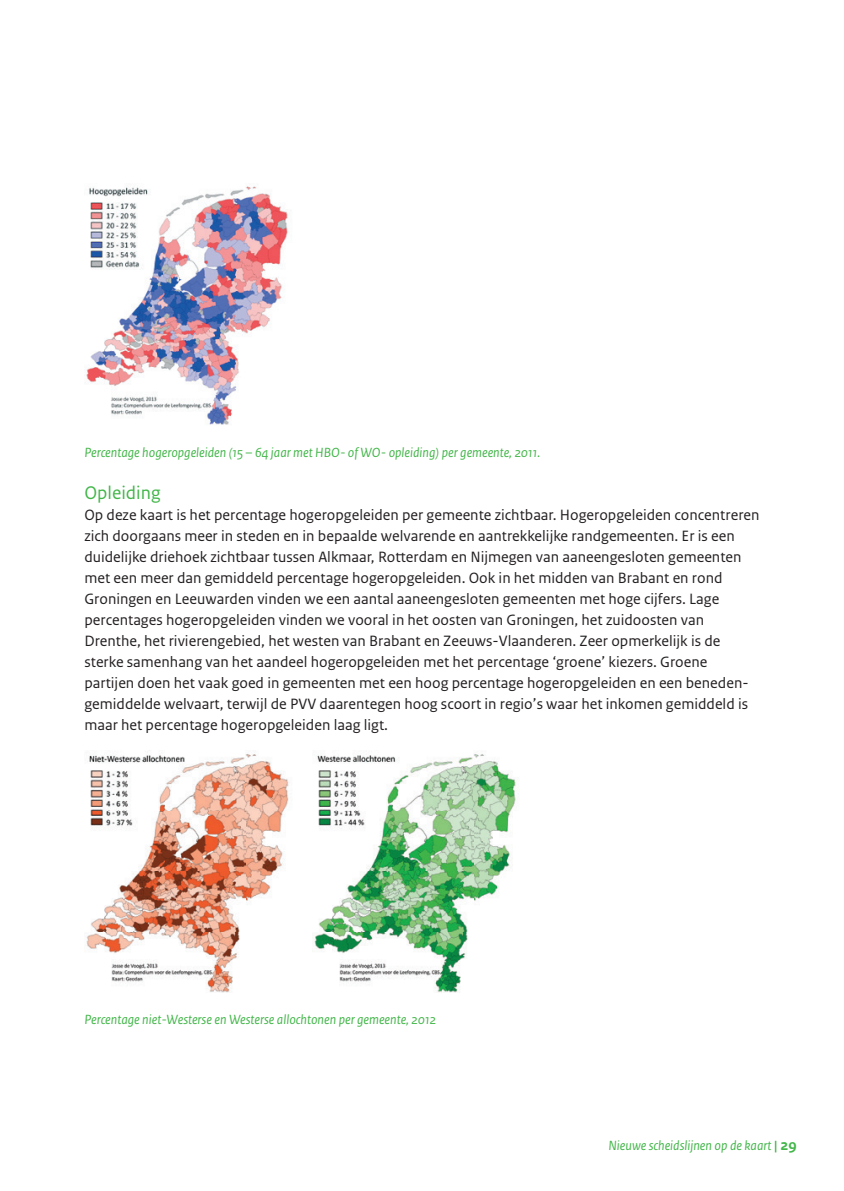
<style>
.page{position:relative;width:844px;height:1191px;background:#fff}
.page>*{position:absolute;margin:0;border:0;box-sizing:border-box;transform-origin:0 0}
.t1{font:19.25px "Rijksoverheid Sans Text";color:#42b649}
.t2{font:15.75px/21px "Rijksoverheid Sans Text";color:#231f20}
.t3{font:italic 14px "Rijksoverheid Sans Text";color:#42b649}
.s1{font-weight:700;font-style:normal}
.s2{font-weight:700;font-style:normal;font-size:15.75px}
</style>
<div class="page">
<img style="left:86px;top:186px;width:205px;height:239px">
<img style="left:86px;top:751px;width:204px;height:241px">
<img style="left:312px;top:754px;width:205px;height:238px">
<p class="t3" style="left:84px;top:444px;width:457px">Percentage hogeropgeleiden (15 – 64 jaar met HBO- of WO- opleiding) per gemeente, 2011.</p>
<p class="t1" style="left:84px;top:481px;width:78px">Opleiding</p>
<p class="t2" style="left:84px;top:504px;width:676px">Op deze kaart is het percentage hogeropgeleiden per gemeente zichtbaar. Hogeropgeleiden concentreren zich doorgaans meer in steden en in bepaalde welvarende en aantrekkelijke randgemeenten. Er is een duidelijke driehoek zichtbaar tussen Alkmaar, Rotterdam en Nijmegen van aaneengesloten gemeenten met een meer dan gemiddeld percentage hogeropgeleiden. Ook in het midden van Brabant en rond Groningen en Leeuwarden vinden we een aantal aaneengesloten gemeenten met hoge cijfers. Lage percentages hogeropgeleiden vinden we vooral in het oosten van Groningen, het zuidoosten van Drenthe, het rivierengebied, het westen van Brabant en Zeeuws-Vlaanderen. Zeer opmerkelijk is de sterke samenhang van het aandeel hogeropgeleiden met het percentage ‘groene’ kiezers. Groene partijen doen het vaak goed in gemeenten met een hoog percentage hogeropgeleiden en een beneden&shy;gemiddelde welvaart, terwijl de PVV daarentegen hoog scoort in regio’s waar het inkomen gemiddeld is maar het percentage hogeropgeleiden laag ligt.</p>
<p class="t3" style="left:84px;top:1011px;width:353px">Percentage niet-Westerse en Westerse allochtonen per gemeente, 2012</p>
<p class="t3" style="left:608px;top:1137px;width:190px">Nieuwe scheidslijnen op de kaart <span class="s1">|</span> <span class="s2">29</span></p>
</div>
